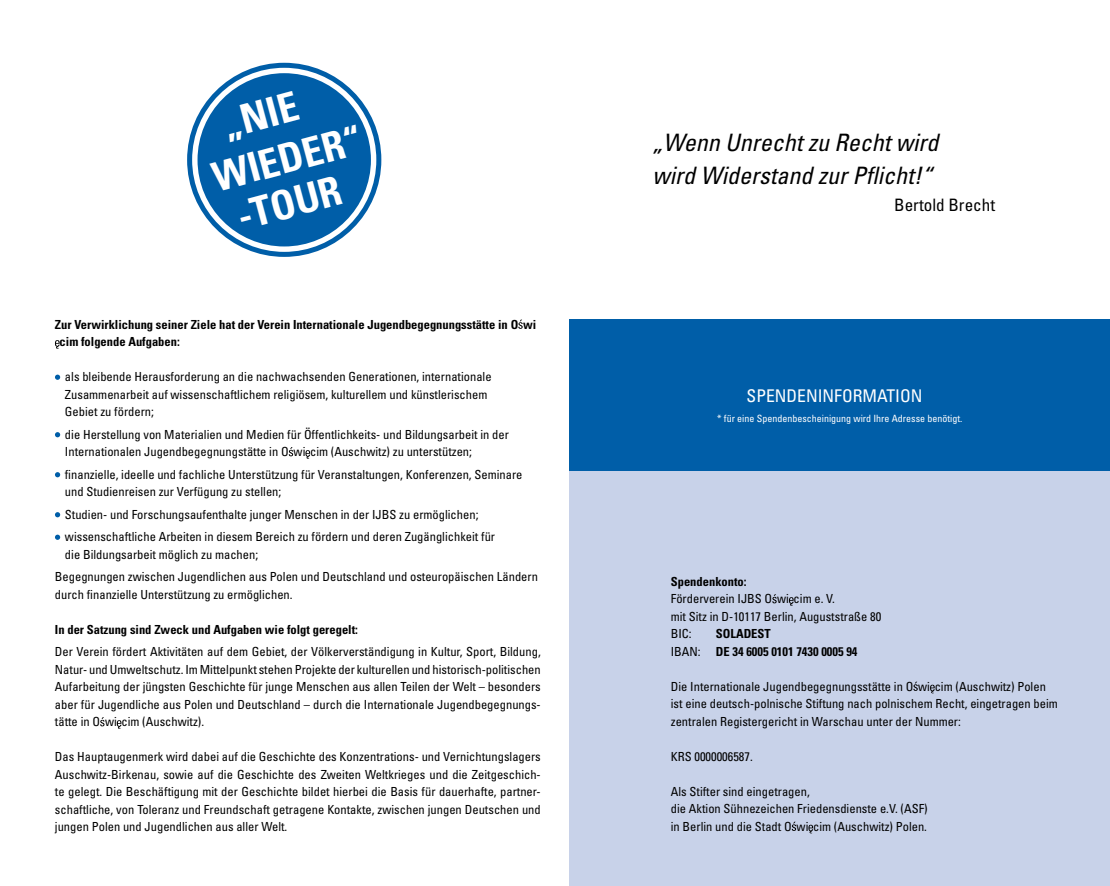
<style>
.page{position:relative;width:1110px;height:886px;background:#fff}
.page>*{position:absolute;margin:0;border:0;box-sizing:border-box;transform-origin:0 0}
.t1{font:700 condensed 40.5px/48.2px "Univers";color:#fff}
.t2{font:italic condensed 24px/32.5px "Univers";color:#000}
.t3{font:condensed 17.5px "Univers";color:#fff}
.t4{font:condensed 17.12px "Univers";color:#000}
.t5{font:condensed 12.5px/17.5px "Univers";color:#000}
.t6{font:700 condensed 12.5px/17.5px "Univers";color:#000}
.t7{font:condensed 10px "Univers";color:#fff}
.s1{font-weight:400}
</style>
<div class="page">
<div style="left:569px;top:409px;width:540px;height:477px;background:#c8d2e9"></div>
<div style="left:569px;top:320px;width:540px;height:151px;background:#005ea8"></div>
<svg style="left:518px;top:320px;width:4px;height:9px"></svg>
<svg style="left:55px;top:340px;width:5px;height:9px"></svg>
<svg style="left:55px;top:375px;width:5px;height:5px"></svg>
<svg style="left:55px;top:432px;width:5px;height:5px"></svg>
<svg style="left:288px;top:447px;width:5px;height:9px"></svg>
<svg style="left:305px;top:450px;width:5px;height:9px"></svg>
<svg style="left:55px;top:472px;width:5px;height:5px"></svg>
<svg style="left:55px;top:512px;width:5px;height:5px"></svg>
<svg style="left:55px;top:535px;width:5px;height:5px"></svg>
<svg style="left:100px;top:717px;width:4px;height:9px"></svg>
<svg style="left:117px;top:720px;width:4px;height:9px"></svg>
<svg style="left:772px;top:594px;width:4px;height:9px"></svg>
<svg style="left:789px;top:597px;width:4px;height:9px"></svg>
<svg style="left:913px;top:682px;width:4px;height:9px"></svg>
<svg style="left:930px;top:685px;width:4px;height:8px"></svg>
<svg style="left:791px;top:822px;width:4px;height:9px"></svg>
<svg style="left:808px;top:825px;width:4px;height:8px"></svg>
<svg style="left:187px;top:63px;width:194px;height:194px;background:#0d66ac"></svg>
<div style="left:192px;top:68px;width:184px;height:184px;background:#fff;border-radius:50%"></div>
<div style="left:197px;top:73px;width:174px;height:173px;background:#005ea8;border-radius:50%"></div>
<h1 class="t1" style="left:194px;top:108px;width:155px;text-indent:23px;rotate:-15deg">„NIE<br>WIEDER“</h1>
<h1 class="t1" style="left:232px;top:193px;width:107px;rotate:-15deg">-TOUR</h1>
<p class="t6" style="left:60px;top:316px;width:478px;text-indent:-5px">Zur Verwirklichung seiner Ziele hat der Verein Internationale Jugendbegegnungsstätte in O wi cim folgende Aufgaben:</p>
<p class="t5" style="left:65px;top:368px;width:428px">als bleibende Herausforderung an die nachwachsenden Generationen, internationale<br>Zusammenarbeit auf wissenschaftlichem religiösem, kulturellem und künstlerischem<br>Gebiet zu fördern;</p>
<p class="t5" style="left:65px;top:425px;width:445px">die Herstellung von Materialien und Medien für Öffentlichkeits- und Bildungsarbeit in der<br>Internationalen Jugendbegegnungstätte in O wi cim (Auschwitz) zu unterstützen;</p>
<p class="t5" style="left:65px;top:465px;width:459px">finanzielle, ideelle und fachliche Unterstützung für Veranstaltungen, Konferenzen, Seminare und Studienreisen zur Verfügung zu stellen;</p>
<p class="t5" style="left:65px;top:503px;width:431px;line-height:22.5px">Studien- und Forschungsaufenthalte junger Menschen in der IJBS zu ermöglichen; wissenschaftliche Arbeiten in diesem Bereich zu fördern und deren Zugänglichkeit für</p>
<p class="t5" style="left:55px;top:543px;width:484px;line-height:22.5px;text-indent:10px">die Bildungsarbeit möglich zu machen;<br>Begegnungen zwischen Jugendlichen aus Polen und Deutschland und osteuropäischen Ländern</p>
<p class="t5" style="left:55px;top:585px;width:239px">durch finanzielle Unterstützung zu ermöglichen.</p>
<p class="t6" style="left:55px;top:621px;width:304px">In der Satzung sind Zweck und Aufgaben wie folgt geregelt:</p>
<p class="t5" style="left:55px;top:643px;width:487px;text-align:justify">Der Verein fördert Aktivitäten auf dem Gebiet, der Völkerverständigung in Kultur, Sport, Bildung, Natur- und Umweltschutz. Im Mittelpunkt stehen Projekte der kulturellen und historisch-politischen Aufarbeitung der jüngsten Geschichte für junge Menschen aus allen Teilen der Welt – besonders aber für Jugendliche aus Polen und Deutschland – durch die Internationale Jugendbegegnungs&shy;tätte in O wi cim (Auschwitz).</p>
<p class="t5" style="left:55px;top:748px;width:487px;text-align:justify">Das Hauptaugenmerk wird dabei auf die Geschichte des Konzentrations- und Vernichtungslagers Auschwitz-Birkenau, sowie auf die Geschichte des Zweiten Weltkrieges und die Zeitgeschich&shy;te gelegt. Die Beschäftigung mit der Geschichte bildet hierbei die Basis für dauerhafte, partner&shy;schaftliche, von Toleranz und Freundschaft getragene Kontakte, zwischen jungen Deutschen und jungen Polen und Jugendlichen aus aller Welt.</p>
<h2 class="t2" style="left:652px;top:126px;width:287px">„Wenn Unrecht zu Recht wird wird Widerstand zur Pflicht!“</h2>
<h3 class="t4" style="left:893px;top:194px;width:102px">Bertold Brecht</h3>
<h3 class="t3" style="left:746px;top:384px;width:177px">SPENDENINFORMATION</h3>
<p class="t7" style="left:717px;top:412px;width:246px">* für eine Spendenbescheinigung wird Ihre Adresse benötigt.</p>
<p class="t6" style="left:670px;top:573px;width:77px">Spendenkonto:</p>
<p class="t5" style="left:670px;top:590px;width:212px">Förderverein IJBS O wi cim e. V.<br>mit Sitz in D-10117 Berlin, Auguststraße 80<br>BIC:</p>
<p class="t6" style="left:670px;top:625px;width:188px;text-indent:45px">SOLADEST<br><span class="s1">IBAN:</span> DE 34 6005 0101 7430 0005 94</p>
<p class="t5" style="left:670px;top:677px;width:388px">Die Internationale Jugendbegegnungsstätte in O wi cim (Auschwitz) Polen ist eine deutsch-polnische Stiftung nach polnischem Recht, eingetragen beim zentralen Registergericht in Warschau unter der Nummer:</p>
<p class="t5" style="left:670px;top:747px;width:83px">KRS 0000006587.</p>
<p class="t5" style="left:670px;top:782px;width:258px">Als Stifter sind eingetragen,<br>die Aktion Sühnezeichen Friedensdienste e.V. (ASF) in Berlin und die Stadt O wi cim (Auschwitz) Polen.</p>
</div>
